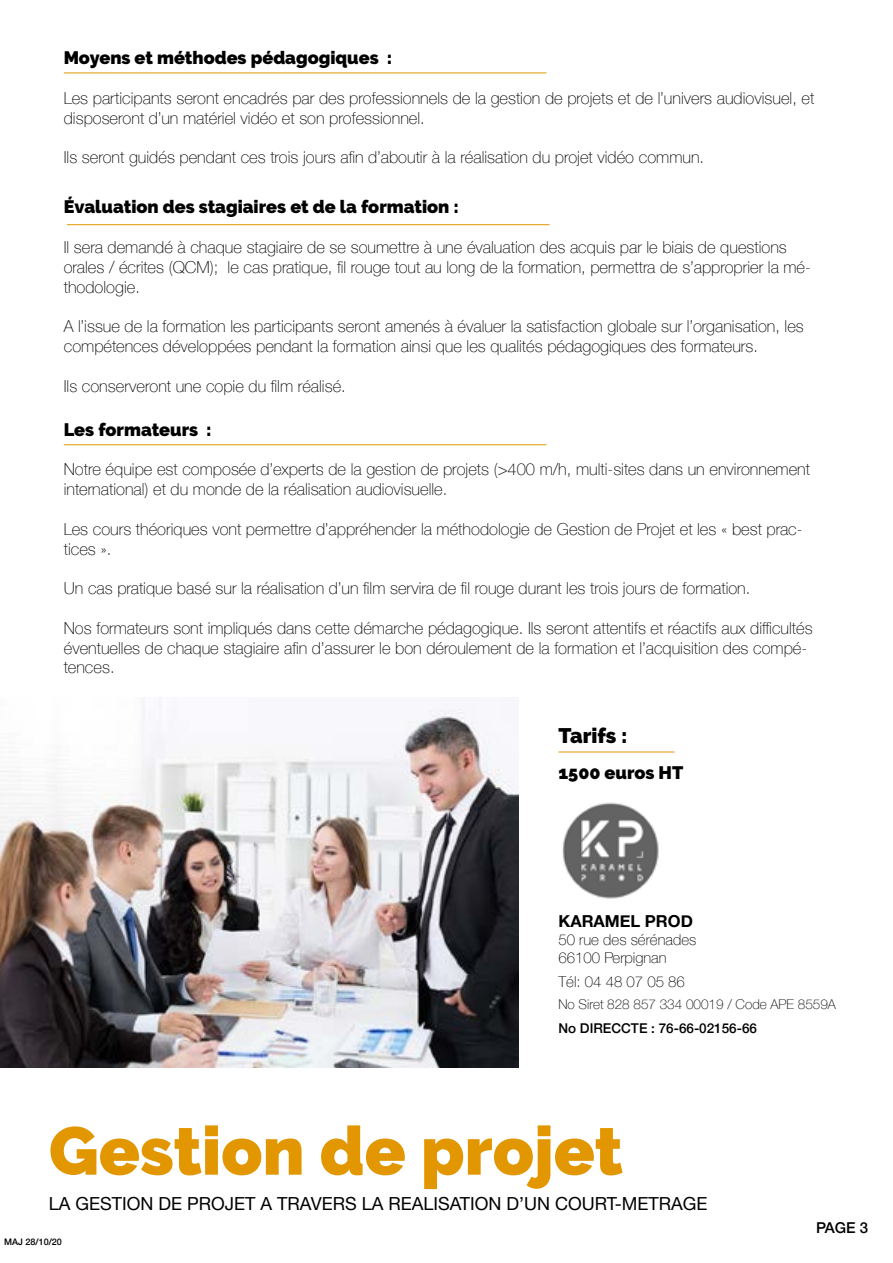
<style>
.page{position:relative;width:893px;height:1263px;background:#fff}
.page>*{position:absolute;margin:0;border:0;box-sizing:border-box;transform-origin:0 0}
.t1{font:900 67.5px "Raleway";color:#e29700}
.t2{font:900 21px "Raleway";color:#000}
.t3{font:900 18px "Raleway";color:#000}
.t4{font:18px "Helvetica Neue";color:#000}
.t5{font:100 16.5px/19.8px "Helvetica Neue";color:#000}
.t6{font:700 16.5px "Helvetica Neue";color:#000}
.t7{font:100 15px/18px "Helvetica Neue";color:#000}
.t8{font:500 15px "Helvetica Neue";color:#000}
.t9{font:100 13.5px "Helvetica Neue";color:#000}
.t10{font:500 13.5px "Helvetica Neue";color:#000}
.t11{font:500 9px "Helvetica Neue";color:#000}
</style>
<div class="page">
<hr style="left:67px;top:224px;width:483px;height:1px;background:#e29700">
<hr style="left:64px;top:444px;width:482px;height:1px;background:#e29700">
<img style="left:0;top:697px;width:519px;height:370px">
<hr style="left:64px;top:73px;width:482px;height:1px;background:#e29700">
<hr style="left:558px;top:752px;width:117px;height:1px;background:#e29700">
<img style="left:562px;top:803px;width:97px;height:96px">
<p class="t3" style="left:64px;top:48px;width:330px">Moyens et méthodes pédagogiques :</p>
<p class="t5" style="left:64px;top:87px;width:752px">Les participants seront encadrés par des professionnels de la gestion de projets et de l’univers audiovisuel, et disposeront d’un matériel vidéo et son professionnel.</p>
<p class="t5" style="left:64px;top:147px;width:642px">Ils seront guidés pendant ces trois jours afin d’aboutir à la réalisation du projet vidéo commun.</p>
<p class="t3" style="left:64px;top:197px;width:397px">Évaluation des stagiaires et de la formation :</p>
<p class="t5" style="left:64px;top:236px;width:749px">Il sera demandé à chaque stagiaire de se soumettre à une évaluation des acquis par le biais de questions orales / écrites (QCM); le cas pratique, fil rouge tout au long de la formation, permettra de s’approprier la mé&shy;thodologie.</p>
<p class="t5" style="left:64px;top:316px;width:742px">A l’issue de la formation les participants seront amenés à évaluer la satisfaction globale sur l’organisation, les compétences développées pendant la formation ainsi que les qualités pédagogiques des formateurs.</p>
<p class="t5" style="left:64px;top:375px;width:284px">Ils conserveront une copie du film réalisé.</p>
<p class="t3" style="left:64px;top:419px;width:149px">Les formateurs :</p>
<p class="t5" style="left:64px;top:459px;width:748px">Notre équipe est composée d’experts de la gestion de projets (&gt;400 m/h, multi-sites dans un environnement international) et du monde de la réalisation audiovisuelle.</p>
<p class="t5" style="left:64px;top:518px;width:740px">Les cours théoriques vont permettre d’appréhender la méthodologie de Gestion de Projet et les « best prac&shy;tices ».</p>
<p class="t5" style="left:64px;top:578px;width:688px">Un cas pratique basé sur la réalisation d’un film servira de fil rouge durant les trois jours de formation.</p>
<p class="t5" style="left:64px;top:617px;width:750px">Nos formateurs sont impliqués dans cette démarche pédagogique. Ils seront attentifs et réactifs aux difficultés éventuelles de chaque stagiaire afin d’assurer le bon déroulement de la formation et l’acquisition des compé&shy;tences.</p>
<p class="t2" style="left:558px;top:723px;width:71px">Tarifs :</p>
<p class="t3" style="left:558px;top:762px;width:126px">1500 euros HT</p>
<p class="t6" style="left:558px;top:908px;width:136px">KARAMEL PROD</p>
<p class="t7" style="left:558px;top:930px;width:139px">50 rue des sérénades<br>66100 Perpignan</p>
<p class="t7" style="left:558px;top:972px;width:128px">Tél: 04 48 07 05 86</p>
<p class="t9" style="left:558px;top:994px;width:279px">No Siret 828 857 334 00019 / Code APE 8559A</p>
<p class="t10" style="left:558px;top:1018px;width:200px">No DIRECCTE : 76-66-02156-66</p>
<h1 class="t1" style="left:49px;top:1112px;width:576px">Gestion de projet</h1>
<p class="t4" style="left:49px;top:1190px;width:660px">LA GESTION DE PROJET A TRAVERS LA REALISATION D’UN COURT-METRAGE</p>
<p class="t11" style="left:4px;top:1235px;width:59px">MAJ 28/10/20</p>
<p class="t8" style="left:816px;top:1215px;width:54px">PAGE 3</p>
</div>
